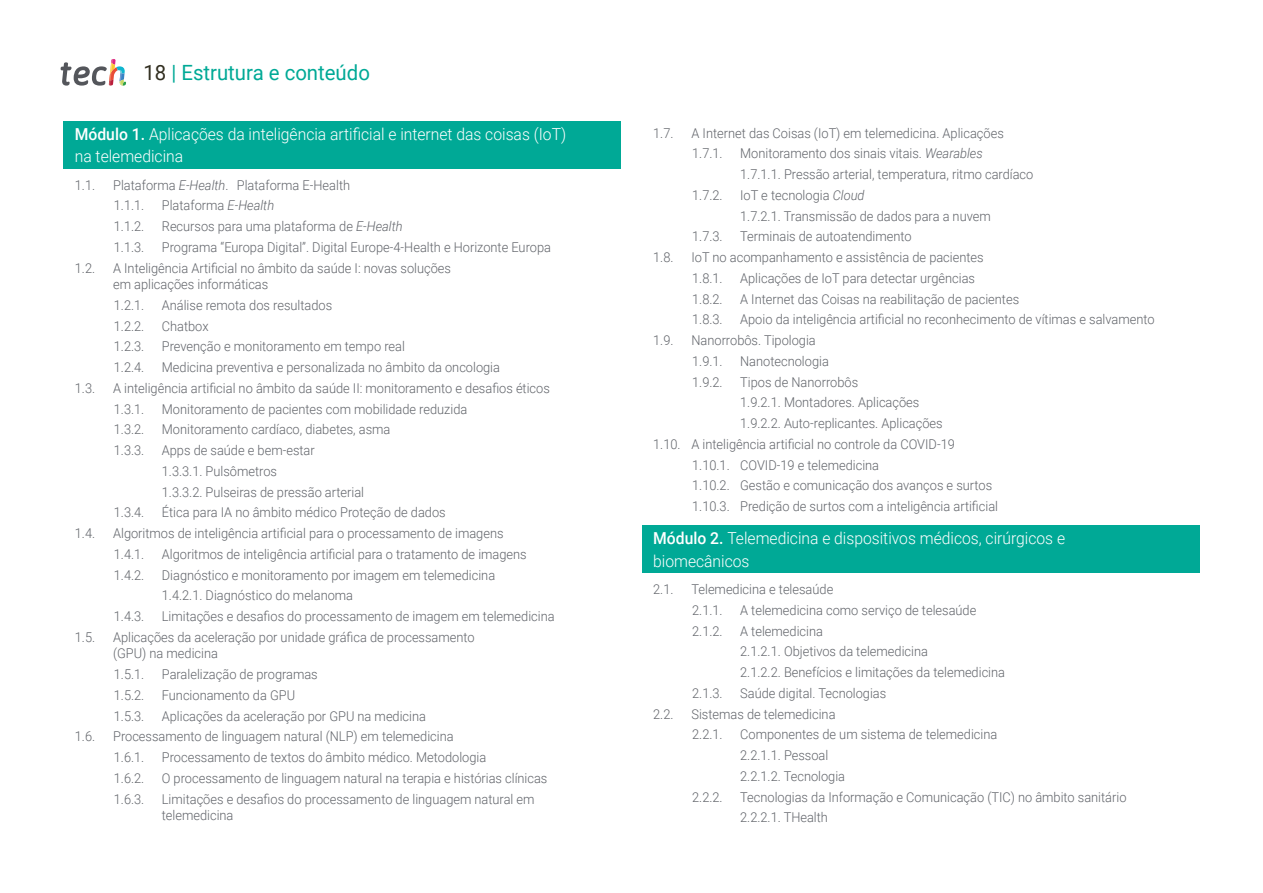
<style>
.page{position:relative;width:1263px;height:893px;background:#fff}
.page>*{position:absolute;margin:0;border:0;box-sizing:border-box;transform-origin:0 0}
.t1{font:21px "Roboto";color:#00a996}
.t2{font:300 16.5px/22.5px "Roboto";color:#fff;scale:.95 1}
.t3{font:300 13.5px/20.7px "Roboto";color:#61646a;scale:.95 1}
.s1{color:#312e20}
.s2{font-weight:500}
.s3{font-style:italic}
</style>
<div class="page">
<div style="left:64px;top:121px;width:557px;height:48px;background:#00a996"></div>
<svg style="left:61px;top:59px;width:65px;height:27px"></svg>
<div style="left:642px;top:526px;width:557px;height:47px;background:#00a996"></div>
<h1 class="t1" style="left:144px;top:57px;width:228px"><span class="s1">18</span> | Estrutura e conteúdo</h1>
<p class="t2" style="left:75px;top:122px;width:519px"><span class="s2">Módulo 1.</span> Aplicações da inteligência artificial e internet das coisas (IoT) na telemedicina</p>
<p class="t3" style="left:75px;top:174px;width:23px">1.1.</p>
<p class="t3" style="left:113px;top:174px;width:251px">Plataforma <span class="s3">E-Health</span>. Plataforma E-Health<br>1.1.1.</p>
<p class="t3" style="left:162px;top:195px;width:120px">Plataforma <span class="s3">E-Health</span></p>
<p class="t3" style="left:114px;top:215px;width:34px">1.1.2.</p>
<p class="t3" style="left:162px;top:215px;width:255px">Recursos para uma plataforma de <span class="s3">E-Health</span></p>
<p class="t3" style="left:114px;top:236px;width:34px">1.1.3.</p>
<p class="t3" style="left:162px;top:236px;width:411px">Programa “Europa Digital”. Digital Europe-4-Health e Horizonte Europa</p>
<p class="t3" style="left:75px;top:257px;width:23px">1.2.</p>
<p class="t3" style="left:113px;top:259px;width:357px;line-height:16.5px">A Inteligência Artificial no âmbito da saúde I: novas soluções em aplicações informáticas</p>
<p class="t3" style="left:114px;top:294px;width:34px">1.2.1.</p>
<p class="t3" style="left:162px;top:294px;width:181px">Análise remota dos resultados</p>
<p class="t3" style="left:114px;top:315px;width:34px">1.2.2.</p>
<p class="t3" style="left:162px;top:315px;width:51px">Chatbox</p>
<p class="t3" style="left:114px;top:336px;width:34px">1.2.3.</p>
<p class="t3" style="left:162px;top:336px;width:257px">Prevenção e monitoramento em tempo real</p>
<p class="t3" style="left:114px;top:356px;width:34px">1.2.4.</p>
<p class="t3" style="left:162px;top:356px;width:357px">Medicina preventiva e personalizada no âmbito da oncologia</p>
<p class="t3" style="left:75px;top:377px;width:23px">1.3.</p>
<p class="t3" style="left:113px;top:377px;width:461px">A inteligência artificial no âmbito da saúde II: monitoramento e desafios éticos<br>1.3.1.</p>
<p class="t3" style="left:162px;top:398px;width:323px">Monitoramento de pacientes com mobilidade reduzida</p>
<p class="t3" style="left:114px;top:419px;width:34px">1.3.2.</p>
<p class="t3" style="left:162px;top:419px;width:242px">Monitoramento cardíaco, diabetes, asma</p>
<p class="t3" style="left:114px;top:439px;width:34px">1.3.3.</p>
<p class="t3" style="left:162px;top:439px;width:214px">Apps de saúde e bem-estar<br>1.3.3.1. Pulsômetros<br>1.3.3.2. Pulseiras de pressão arterial</p>
<p class="t3" style="left:114px;top:502px;width:34px">1.3.4.</p>
<p class="t3" style="left:162px;top:502px;width:300px">Ética para IA no âmbito médico Proteção de dados</p>
<p class="t3" style="left:75px;top:522px;width:23px">1.4.</p>
<p class="t3" style="left:113px;top:522px;width:412px">Algoritmos de inteligência artificial para o processamento de imagens<br>1.4.1.</p>
<p class="t3" style="left:162px;top:543px;width:386px">Algoritmos de inteligência artificial para o tratamento de imagens</p>
<p class="t3" style="left:114px;top:564px;width:34px">1.4.2.</p>
<p class="t3" style="left:162px;top:564px;width:352px">Diagnóstico e monitoramento por imagem em telemedicina<br>1.4.2.1. Diagnóstico do melanoma</p>
<p class="t3" style="left:114px;top:605px;width:34px">1.4.3.</p>
<p class="t3" style="left:162px;top:605px;width:415px">Limitações e desafios do processamento de imagem em telemedicina</p>
<p class="t3" style="left:75px;top:626px;width:23px">1.5.</p>
<p class="t3" style="left:113px;top:628px;width:382px;line-height:16.5px">Aplicações da aceleração por unidade gráfica de processamento (GPU) na medicina</p>
<p class="t3" style="left:114px;top:663px;width:34px">1.5.1.</p>
<p class="t3" style="left:162px;top:663px;width:166px">Paralelização de programas</p>
<p class="t3" style="left:114px;top:684px;width:34px">1.5.2.</p>
<p class="t3" style="left:162px;top:684px;width:142px">Funcionamento da GPU</p>
<p class="t3" style="left:114px;top:705px;width:34px">1.5.3.</p>
<p class="t3" style="left:162px;top:705px;width:280px">Aplicações da aceleração por GPU na medicina</p>
<p class="t3" style="left:75px;top:726px;width:23px">1.6.</p>
<p class="t3" style="left:113px;top:726px;width:360px">Processamento de linguagem natural (NLP) em telemedicina<br>1.6.1.</p>
<p class="t3" style="left:162px;top:746px;width:343px">Processamento de textos do âmbito médico. Metodologia</p>
<p class="t3" style="left:114px;top:767px;width:34px">1.6.2.</p>
<p class="t3" style="left:162px;top:767px;width:407px">O processamento de linguagem natural na terapia e histórias clínicas</p>
<p class="t3" style="left:114px;top:788px;width:34px">1.6.3.</p>
<p class="t3" style="left:162px;top:790px;width:394px;line-height:16.5px">Limitações e desafios do processamento de linguagem natural em telemedicina</p>
<p class="t3" style="left:653px;top:122px;width:23px">1.7.</p>
<p class="t3" style="left:691px;top:122px;width:330px">A Internet das Coisas (IoT) em telemedicina. Aplicações<br>1.7.1.</p>
<p class="t3" style="left:740px;top:143px;width:310px">Monitoramento dos sinais vitais. <span class="s3">Wearables<br></span>1.7.1.1. Pressão arterial, temperatura, ritmo cardíaco</p>
<p class="t3" style="left:692px;top:184px;width:34px">1.7.2.</p>
<p class="t3" style="left:740px;top:184px;width:265px">IoT e tecnologia <span class="s3">Cloud<br></span>1.7.2.1. Transmissão de dados para a nuvem</p>
<p class="t3" style="left:692px;top:226px;width:34px">1.7.3.</p>
<p class="t3" style="left:740px;top:226px;width:182px">Terminais de autoatendimento</p>
<p class="t3" style="left:653px;top:247px;width:23px">1.8.</p>
<p class="t3" style="left:691px;top:247px;width:309px">IoT no acompanhamento e assistência de pacientes<br>1.8.1.</p>
<p class="t3" style="left:740px;top:267px;width:249px">Aplicações de IoT para detectar urgências</p>
<p class="t3" style="left:692px;top:288px;width:34px">1.8.2.</p>
<p class="t3" style="left:740px;top:288px;width:295px">A Internet das Coisas na reabilitação de pacientes</p>
<p class="t3" style="left:692px;top:309px;width:34px">1.8.3.</p>
<p class="t3" style="left:740px;top:309px;width:438px">Apoio da inteligência artificial no reconhecimento de vítimas e salvamento</p>
<p class="t3" style="left:653px;top:330px;width:23px">1.9.</p>
<p class="t3" style="left:691px;top:330px;width:132px">Nanorrobôs. Tipologia<br>1.9.1.</p>
<p class="t3" style="left:740px;top:350px;width:95px">Nanotecnologia</p>
<p class="t3" style="left:692px;top:371px;width:34px">1.9.2.</p>
<p class="t3" style="left:740px;top:371px;width:126px">Tipos de Nanorrobôs</p>
<p class="t3" style="left:740px;top:392px;width:190px">1.9.2.1. Montadores. Aplicações</p>
<p class="t3" style="left:740px;top:413px;width:215px">1.9.2.2. Auto-replicantes. Aplicações</p>
<p class="t3" style="left:653px;top:433px;width:319px">1.10. A inteligência artificial no controle da COVID-19</p>
<p class="t3" style="left:692px;top:454px;width:198px">1.10.1. COVID-19 e telemedicina</p>
<p class="t3" style="left:692px;top:475px;width:317px">1.10.2. Gestão e comunicação dos avanços e surtos</p>
<p class="t3" style="left:692px;top:496px;width:323px">1.10.3. Predição de surtos com a inteligência artificial</p>
<p class="t2" style="left:653px;top:527px;width:435px"><span class="s2">Módulo 2.</span> Telemedicina e dispositivos médicos, cirúrgicos e biomecânicos</p>
<p class="t3" style="left:653px;top:578px;width:23px">2.1.</p>
<p class="t3" style="left:691px;top:578px;width:151px">Telemedicina e telesaúde<br>2.1.1.</p>
<p class="t3" style="left:740px;top:599px;width:250px">A telemedicina como serviço de telesaúde</p>
<p class="t3" style="left:692px;top:620px;width:34px">2.1.2.</p>
<p class="t3" style="left:740px;top:620px;width:280px">A telemedicina<br>2.1.2.1. Objetivos da telemedicina<br>2.1.2.2. Benefícios e limitações da telemedicina</p>
<p class="t3" style="left:692px;top:682px;width:34px">2.1.3.</p>
<p class="t3" style="left:740px;top:682px;width:155px">Saúde digital. Tecnologias</p>
<p class="t3" style="left:653px;top:703px;width:23px">2.2.</p>
<p class="t3" style="left:691px;top:703px;width:153px">Sistemas de telemedicina<br>2.2.1.</p>
<p class="t3" style="left:740px;top:724px;width:272px">Componentes de um sistema de telemedicina<br>2.2.1.1. Pessoal<br>2.2.1.2. Tecnologia</p>
<p class="t3" style="left:692px;top:786px;width:34px">2.2.2.</p>
<p class="t3" style="left:740px;top:786px;width:408px">Tecnologias da Informação e Comunicação (TIC) no âmbito sanitário<br>2.2.2.1. THealth</p>
</div>
